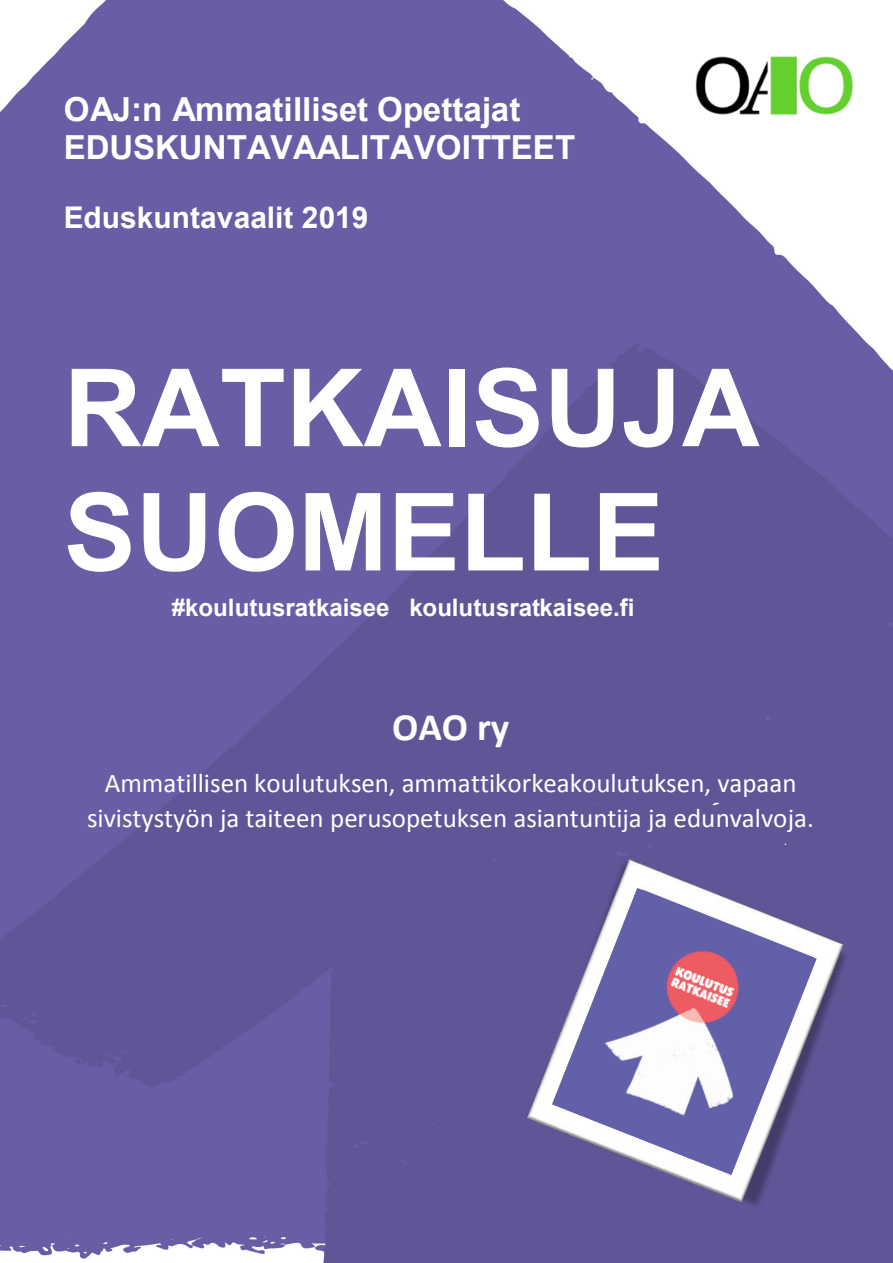
<style>
.page{position:relative;width:893px;height:1263px;background:#fff}
.page>*{position:absolute;margin:0;border:0;box-sizing:border-box;transform-origin:0 0}
.t1{font:700 108px/124.2px "Arial";color:#fff}
.t2{font:700 38.85px "Calibri";color:#fff}
.t3{font:700 33.15px/38.1px "Arial";color:#fff}
.t4{font:700 29.85px "Arial";color:#fff}
.t5{font:27px/35px "Calibri";color:#fff;text-align:center}
.t6{font:700 24.15px "Arial";letter-spacing:-.005em;color:#fff}
</style>
<div class="page">
<img style="left:0;top:0;width:893px;height:1263px">
<img style="left:671px;top:29px;width:194px;height:112px">
<img style="left:502px;top:832px;width:376px;height:404px">
<img style="left:552px;top:888px;width:265px;height:287px">
<p class="t3" style="left:64px;top:91px;width:513px">OAJ:n Ammatilliset Opettajat<br>EDUSKUNTAVAALITAVOITTEET</p>
<p class="t4" style="left:64px;top:198px;width:306px">Eduskuntavaalit 2019</p>
<p class="t1" style="left:64px;top:349px;width:698px">RATKAISUJA<br>SUOMELLE</p>
<p class="t6" style="left:172px;top:592px;width:464px">#koulutusratkaisee koulutusratkaisee.fi</p>
<p class="t2" style="left:392px;top:702px;width:119px">OAO ry</p>
<p class="t5" style="left:87px;top:766px;width:728px">Ammatillisen koulutuksen, ammattikorkeakoulutuksen, vapaan sivistystyön ja taiteen perusopetuksen asiantuntija ja edunvalvoja.</p>
</div>
